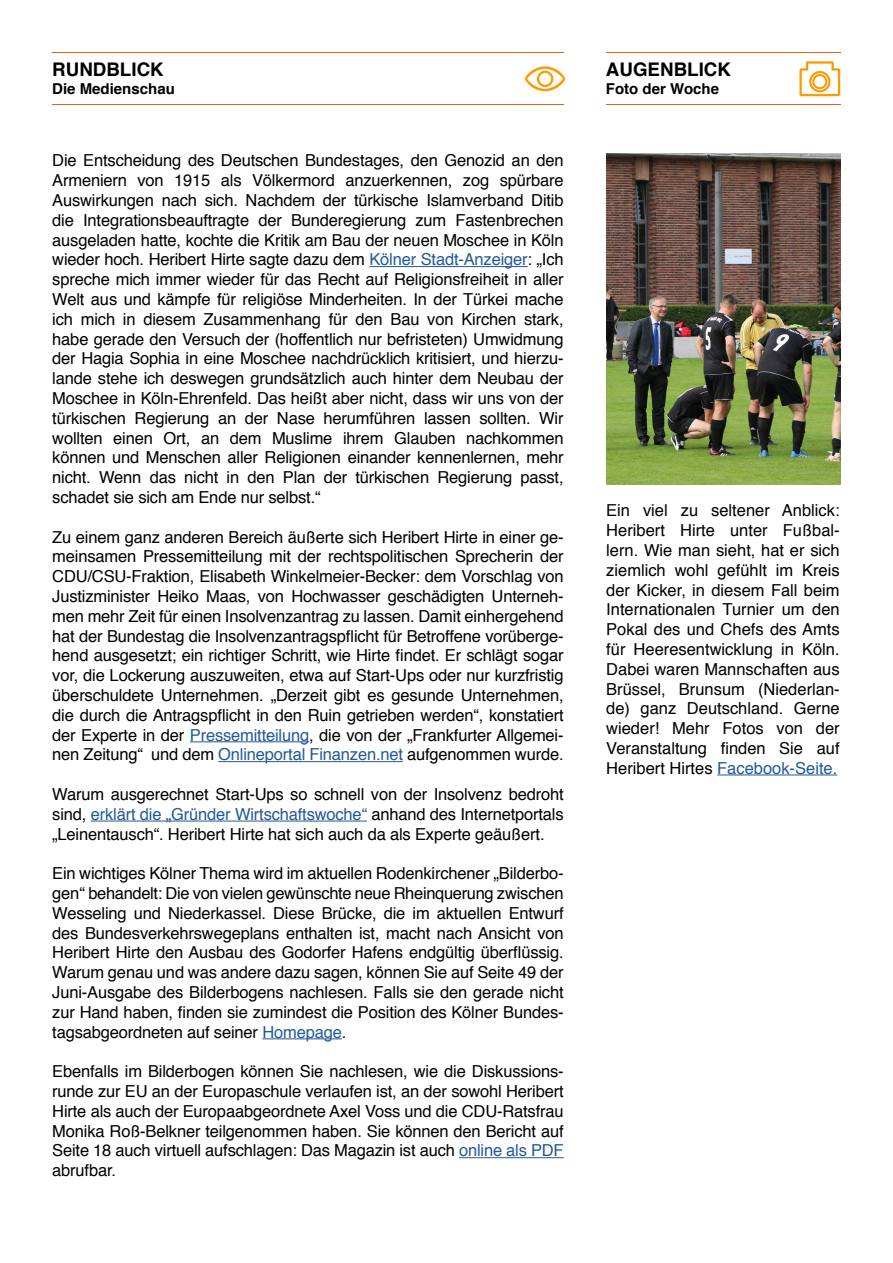
<style>
.page{position:relative;width:893px;height:1263px;background:#fff}
.page>*{position:absolute;margin:0;border:0;box-sizing:border-box;transform-origin:0 0}
.t1{font:700 18.75px "Helvetica";color:#000}
.t2{font:16.5px/19.8px "Helvetica";letter-spacing:-.01em;color:#000;text-align:justify}
.t3{font:700 15px "Helvetica";color:#000}
.s1{color:#22599b}
</style>
<div class="page">
<hr style="left:52px;top:52px;width:512px;height:1px;background:#e8610f">
<hr style="left:606px;top:52px;width:235px;height:1px;background:#e8610f">
<hr style="left:52px;top:104px;width:512px;height:1px;background:#e8610f">
<hr style="left:606px;top:104px;width:235px;height:1px;background:#e8610f">
<svg style="left:799px;top:61px;width:41px;height:35px"></svg>
<svg style="left:525px;top:66px;width:40px;height:25px"></svg>
<img style="left:606px;top:154px;width:235px;height:331px">
<hr style="left:717px;top:774px;width:120px;height:1px;background:#22599b">
<hr style="left:369px;top:266px;width:159px;height:1px;background:#22599b">
<hr style="left:190px;top:741px;width:119px;height:1px;background:#22599b">
<hr style="left:218px;top:761px;width:185px;height:1px;background:#22599b">
<hr style="left:91px;top:821px;width:276px;height:1px;background:#22599b">
<hr style="left:262px;top:1038px;width:80px;height:1px;background:#22599b">
<hr style="left:459px;top:1157px;width:105px;height:1px;background:#22599b">
<p class="t1" style="left:52px;top:54px;width:113px">RUNDBLICK</p>
<p class="t3" style="left:52px;top:76px;width:124px">Die Medienschau</p>
<p class="t2" style="left:52px;top:151px;width:513px">Die Entscheidung des Deutschen Bundestages, den Genozid an den Armeniern von 1915 als Völkermord anzuerkennen, zog spürbare Auswirkungen nach sich. Nachdem der türkische Islamverband Ditib die Integrationsbeauftragte der Bunderegierung zum Fastenbrechen ausgeladen hatte, kochte die Kritik am Bau der neuen Moschee in Köln wieder hoch. Heribert Hirte sagte dazu dem <span class="s1">Kölner Stadt-Anzeiger</span>: „Ich spreche mich immer wieder für das Recht auf Religionsfreiheit in aller Welt aus und kämpfe für religiöse Minderheiten. In der Türkei mache ich mich in diesem Zusammenhang für den Bau von Kirchen stark, habe gerade den Versuch der (hoffentlich nur befristeten) Umwidmung der Hagia Sophia in eine Moschee nachdrücklich kritisiert, und hierzu&shy;lande stehe ich deswegen grundsätzlich auch hinter dem Neubau der Moschee in Köln-Ehrenfeld. Das heißt aber nicht, dass wir uns von der türkischen Regierung an der Nase herumführen lassen sollten. Wir wollten einen Ort, an dem Muslime ihrem Glauben nachkommen können und Menschen aller Religionen einander kennenlernen, mehr nicht. Wenn das nicht in den Plan der türkischen Regierung passt, schadet sie sich am Ende nur selbst.“</p>
<p class="t2" style="left:52px;top:527px;width:513px">Zu einem ganz anderen Bereich äußerte sich Heribert Hirte in einer ge&shy;meinsamen Pressemitteilung mit der rechtspolitischen Sprecherin der CDU/CSU-Fraktion, Elisabeth Winkelmeier-Becker: dem Vorschlag von Justizminister Heiko Maas, von Hochwasser geschädigten Unterneh&shy;men mehr Zeit für einen Insolvenzantrag zu lassen. Damit einhergehend hat der Bundestag die Insolvenzantragspflicht für Betroffene vorüberge&shy;hend ausgesetzt; ein richtiger Schritt, wie Hirte findet. Er schlägt sogar vor, die Lockerung auszuweiten, etwa auf Start-Ups oder nur kurzfristig überschuldete Unternehmen. „Derzeit gibt es gesunde Unternehmen, die durch die Antragspflicht in den Ruin getrieben werden“, konstatiert der Experte in der <span class="s1">Pressemitteilung</span>, die von der „Frankfurter Allgemei&shy;nen Zeitung“ und dem <span class="s1">Onlineportal Finanzen.net</span> aufgenommen wurde.</p>
<p class="t2" style="left:52px;top:785px;width:513px">Warum ausgerechnet Start-Ups so schnell von der Insolvenz bedroht sind, <span class="s1">erklärt die „Gründer Wirtschaftswoche“</span> anhand des Internetportals „Leinentausch“. Heribert Hirte hat sich auch da als Experte geäußert.</p>
<p class="t2" style="left:52px;top:864px;width:513px">Ein wichtiges Kölner Thema wird im aktuellen Rodenkirchener „Bilderbo&shy;gen“ behandelt: Die von vielen gewünschte neue Rheinquerung zwischen Wesseling und Niederkassel. Diese Brücke, die im aktuellen Entwurf des Bundesverkehrswegeplans enthalten ist, macht nach Ansicht von Heribert Hirte den Ausbau des Godorfer Hafens endgültig überflüssig.<br>Warum genau und was andere dazu sagen, können Sie auf Seite 49 der Juni-Ausgabe des Bilderbogens nachlesen. Falls sie den gerade nicht zur Hand haben, finden sie zumindest die Position des Kölner Bundes&shy;tagsabgeordneten auf seiner <span class="s1">Homepage</span>.</p>
<p class="t2" style="left:52px;top:1062px;width:513px">Ebenfalls im Bilderbogen können Sie nachlesen, wie die Diskussions&shy;runde zur EU an der Europaschule verlaufen ist, an der sowohl Heribert Hirte als auch der Europaabgeordnete Axel Voss und die CDU-Ratsfrau Monika Roß-Belkner teilgenommen haben. Sie können den Bericht auf Seite 18 auch virtuell aufschlagen: Das Magazin ist auch <span class="s1">online als PDF </span>abrufbar.</p>
<p class="t1" style="left:606px;top:54px;width:126px">AUGENBLICK</p>
<p class="t3" style="left:606px;top:76px;width:115px">Foto der Woche</p>
<p class="t2" style="left:606px;top:501px;width:235px">Ein viel zu seltener Anblick:<br>Heribert Hirte unter Fußbal&shy;lern. Wie man sieht, hat er sich ziemlich wohl gefühlt im Kreis der Kicker, in diesem Fall beim Internationalen Turnier um den Pokal des und Chefs des Amts für Heeresentwicklung in Köln.<br>Dabei waren Mannschaften aus Brüssel, Brunsum (Niederlan&shy;de) ganz Deutschland. Gerne wieder! Mehr Fotos von der Veranstaltung finden Sie auf Heribert Hirtes <span class="s1">Facebook-Seite.</span></p>
</div>
